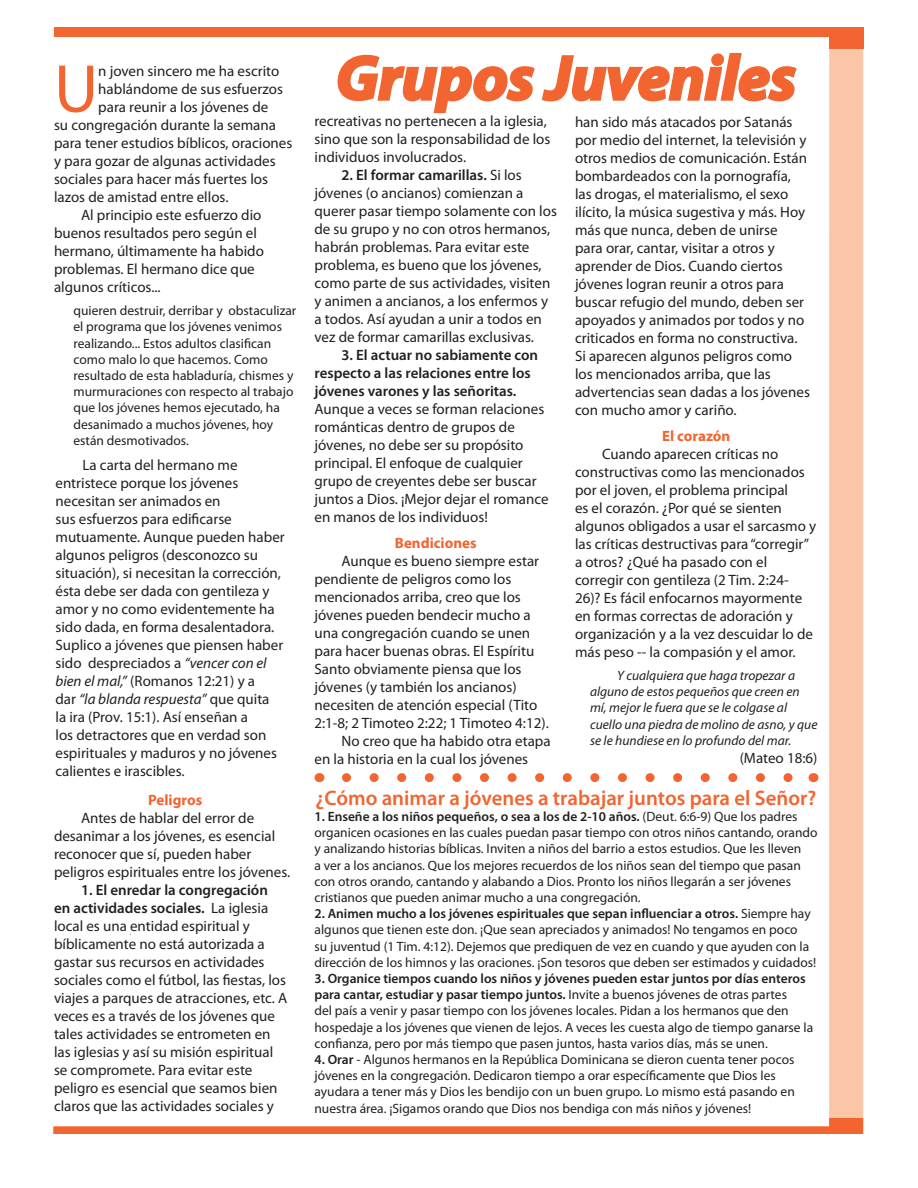
<style>
.page{position:relative;width:918px;height:1188px;background:#fff}
.page>*{position:absolute;margin:0;border:0;box-sizing:border-box;transform-origin:0 0}
.t1{font:68.4px "Myriad Pro";color:#f26430}
.t2{font:italic 700 63px "Myriad Pro";color:#f26430}
.t3{font:600 21px "Myriad Pro";color:#f26430}
.t4{font:15px/18px "Myriad Pro";color:#231f20}
.t5{font:600 15px/18px "Myriad Pro";color:#231f20}
.t6{font:700 15px "Myriad Pro";color:#f26430}
.t7{font:13.5px/16.2px "Myriad Pro";color:#231f20}
.t8{font:italic 13.5px/16.2px "Myriad Pro";color:#231f20}
.s1{font-style:italic}
.s2{font-weight:600}
</style>
<div class="page">
<div style="left:829px;top:49px;width:34px;height:1072px;background:#fbc5a8"></div>
<svg style="left:53px;top:1118px;width:810px;height:16px"></svg>
<div style="left:54px;top:27px;width:810px;height:10px;background:#f26430"></div>
<div style="left:829px;top:36px;width:35px;height:13px;background:#f26430"></div>
<svg style="left:337px;top:53px;width:460px;height:61px"></svg>
<svg style="left:320px;top:773px;width:493px;height:9px"></svg>
<svg style="left:346px;top:773px;width:453px;height:9px"></svg>
<h1 class="t1" style="left:54px;top:47px;width:46px">U</h1>
<p class="t4" style="left:98px;top:61px;width:183px">n joven sincero me ha escrito</p>
<p class="t4" style="left:98px;top:79px;width:186px">hablándome de sus esfuerzos</p>
<p class="t4" style="left:98px;top:97px;width:172px">para reunir a los jóvenes de</p>
<p class="t4" style="left:54px;top:115px;width:224px">su congregación durante la semana</p>
<p class="t4" style="left:54px;top:133px;width:240px">para tener estudios bíblicos, oraciones</p>
<p class="t4" style="left:54px;top:151px;width:223px">y para gozar de algunas actividades</p>
<p class="t4" style="left:54px;top:169px;width:216px">sociales para hacer más fuertes los</p>
<p class="t4" style="left:54px;top:187px;width:176px">lazos de amistad entre ellos.</p>
<p class="t4" style="left:81px;top:205px;width:182px">Al principio este esfuerzo dio</p>
<p class="t4" style="left:54px;top:223px;width:204px">buenos resultados pero según el</p>
<p class="t4" style="left:54px;top:241px;width:211px">hermano, últimamente ha habido</p>
<p class="t4" style="left:54px;top:259px;width:202px">problemas. El hermano dice que</p>
<p class="t4" style="left:54px;top:277px;width:108px">algunos críticos...</p>
<p class="t7" style="left:74px;top:302px;width:224px">quieren destruir, derribar y obstaculizar el programa que los jóvenes venimos realizando... Estos adultos clasifican como malo lo que hacemos. Como resultado de esta habladuría, chismes y murmuraciones con respecto al trabajo que los jóvenes hemos ejecutado, ha desanimado a muchos jóvenes, hoy están desmotivados.</p>
<p class="t4" style="left:56px;top:456px;width:231px;text-indent:27px">La carta del hermano me entristece porque los jóvenes necesitan ser animados en<br>sus esfuerzos para edificarse mutuamente. Aunque pueden haber algunos peligros (desconozco su situación), si necesitan la corrección, ésta debe ser dada con gentileza y amor y no como evidentemente ha sido dada, en forma desalentadora.<br>Suplico a jóvenes que piensen haber sido despreciados a <span class="s1">“vencer con el bien el mal,”</span> (Romanos 12:21) y a<br>dar <span class="s1">“la blanda respuesta”</span> que quita<br>la ira (Prov. 15:1). Así enseñan a<br>los detractores que en verdad son espirituales y maduros y no jóvenes calientes e irascibles.</p>
<p class="t6" style="left:148px;top:790px;width:56px">Peligros</p>
<p class="t4" style="left:54px;top:808px;width:238px;text-indent:27px">Antes de hablar del error de desanimar a los jóvenes, es esencial reconocer que sí, pueden haber peligros espirituales entre los jóvenes.</p>
<p class="t4" style="left:54px;top:880px;width:235px;text-indent:27px"><span class="s2">1. El enredar la congregación en actividades sociales.</span> La iglesia local es una entidad espiritual y bíblicamente no está autorizada a gastar sus recursos en actividades sociales como el fútbol, las fiestas, los viajes a parques de atracciones, etc. A veces es a través de los jóvenes que tales actividades se entrometen en las iglesias y así su misión espiritual se compromete. Para evitar este peligro es esencial que seamos bien claros que las actividades sociales y</p>
<h2 class="t2" style="left:336px;top:37px;width:461px">Grupos Juveniles</h2>
<p class="t4" style="left:315px;top:112px;width:237px">recreativas no pertenecen a la iglesia, sino que son la responsabilidad de los individuos involucrados.</p>
<p class="t4" style="left:315px;top:166px;width:244px;text-indent:27px"><span class="s2">2. El formar camarillas.</span> Si los jóvenes (o ancianos) comienzan a querer pasar tiempo solamente con los de su grupo y no con otros hermanos, habrán problemas. Para evitar este problema, es bueno que los jóvenes, como parte de sus actividades, visiten y animen a ancianos, a los enfermos y a todos. Así ayudan a unir a todos en vez de formar camarillas exclusivas.</p>
<p class="t5" style="left:315px;top:346px;width:225px;text-indent:27px">3. El actuar no sabiamente con respecto a las relaciones entre los jóvenes varones y las señoritas.</p>
<p class="t4" style="left:315px;top:400px;width:236px">Aunque a veces se forman relaciones románticas dentro de grupos de jóvenes, no debe ser su propósito principal. El enfoque de cualquier grupo de creyentes debe ser buscar juntos a Dios. ¡Mejor dejar el romance en manos de los individuos!</p>
<p class="t6" style="left:395px;top:533px;width:83px">Bendiciones</p>
<p class="t4" style="left:342px;top:551px;width:199px">Aunque es bueno siempre estar</p>
<p class="t4" style="left:315px;top:569px;width:198px">pendiente de peligros como los</p>
<p class="t4" style="left:315px;top:587px;width:208px">mencionados arriba, creo que los</p>
<p class="t4" style="left:315px;top:605px;width:218px">jóvenes pueden bendecir mucho a</p>
<p class="t4" style="left:315px;top:623px;width:217px">una congregación cuando se unen</p>
<p class="t4" style="left:315px;top:641px;width:221px">para hacer buenas obras. El Espíritu</p>
<p class="t4" style="left:315px;top:659px;width:209px">Santo obviamente piensa que los</p>
<p class="t4" style="left:315px;top:677px;width:204px">jóvenes (y también los ancianos)</p>
<p class="t4" style="left:315px;top:695px;width:224px">necesiten de atención especial (Tito</p>
<p class="t4" style="left:315px;top:713px;width:236px">2:1-8; 2 Timoteo 2:22; 1 Timoteo 4:12).</p>
<p class="t4" style="left:342px;top:731px;width:211px">No creo que ha habido otra etapa</p>
<p class="t4" style="left:315px;top:749px;width:215px">en la historia en la cual los jóvenes</p>
<p class="t4" style="left:575px;top:113px;width:236px">han sido más atacados por Satanás por medio del internet, la televisión y otros medios de comunicación. Están bombardeados con la pornografía, las drogas, el materialismo, el sexo ilícito, la música sugestiva y más. Hoy más que nunca, deben de unirse<br>para orar, cantar, visitar a otros y aprender de Dios. Cuando ciertos jóvenes logran reunir a otros para buscar refugio del mundo, deben ser apoyados y animados por todos y no criticados en forma no constructiva.<br>Si aparecen algunos peligros como los mencionados arriba, que las advertencias sean dadas a los jóvenes con mucho amor y cariño.</p>
<p class="t6" style="left:662px;top:426px;width:70px">El corazón</p>
<p class="t4" style="left:575px;top:444px;width:243px;text-indent:27px">Cuando aparecen críticas no constructivas como las mencionados por el joven, el problema principal<br>es el corazón. ¿Por qué se sienten algunos obligados a usar el sarcasmo y las críticas destructivas para “corregir” a otros? ¿Qué ha pasado con el corregir con gentileza (2 Tim. 2:24- 26)? Es fácil enfocarnos mayormente en formas correctas de adoración y organización y a la vez descuidar lo de más peso -- la compasión y el amor.</p>
<p class="t8" style="left:590px;top:667px;width:229px;text-indent:27px">Y cualquiera que haga tropezar a alguno de estos pequeños que creen en mí, mejor le fuera que se le colgase al cuello una piedra de molino de asno, y que se le hundiese en lo profundo del mar.</p>
<p class="t4" style="left:740px;top:748px;width:79px">(Mateo 18:6)</p>
<h3 class="t3" style="left:316px;top:784px;width:502px">¿Cómo animar a jóvenes a trabajar juntos para el Señor?</h3>
<p class="t7" style="left:315px;top:808px;width:505px"><span class="s2">1. Enseñe a los niños pequeños, o sea a los de 2-10 años.</span> (Deut. 6:6-9) Que los padres organicen ocasiones en las cuales puedan pasar tiempo con otros niños cantando, orando y analizando historias bíblicas. Inviten a niños del barrio a estos estudios. Que les lleven<br>a ver a los ancianos. Que los mejores recuerdos de los niños sean del tiempo que pasan con otros orando, cantando y alabando a Dios. Pronto los niños llegarán a ser jóvenes cristianos que pueden animar mucho a una congregación.</p>
<p class="t7" style="left:315px;top:905px;width:503px"><span class="s2">2. Animen mucho a los jóvenes espirituales que sepan influenciar a otros.</span> Siempre hay algunos que tienen este don. ¡Que sean apreciados y animados! No tengamos en poco<br>su juventud (1 Tim. 4:12). Dejemos que prediquen de vez en cuando y que ayuden con la dirección de los himnos y las oraciones. ¡Son tesoros que deben ser estimados y cuidados!</p>
<p class="t7" style="left:315px;top:970px;width:500px"><span class="s2">3. Organice tiempos cuando los niños y jóvenes pueden estar juntos por días enteros para cantar, estudiar y pasar tiempo juntos.</span> Invite a buenos jóvenes de otras partes<br>del país a venir y pasar tiempo con los jóvenes locales. Pidan a los hermanos que den hospedaje a los jóvenes que vienen de lejos. A veces les cuesta algo de tiempo ganarse la confianza, pero por más tiempo que pasen juntos, hasta varios días, más se unen.</p>
<p class="t7" style="left:315px;top:1051px;width:482px"><span class="s2">4. Orar</span> - Algunos hermanos en la República Dominicana se dieron cuenta tener pocos jóvenes en la congregación. Dedicaron tiempo a orar específicamente que Dios les ayudara a tener más y Dios les bendijo con un buen grupo. Lo mismo está pasando en nuestra área. ¡Sigamos orando que Dios nos bendiga con más niños y jóvenes!</p>
</div>
